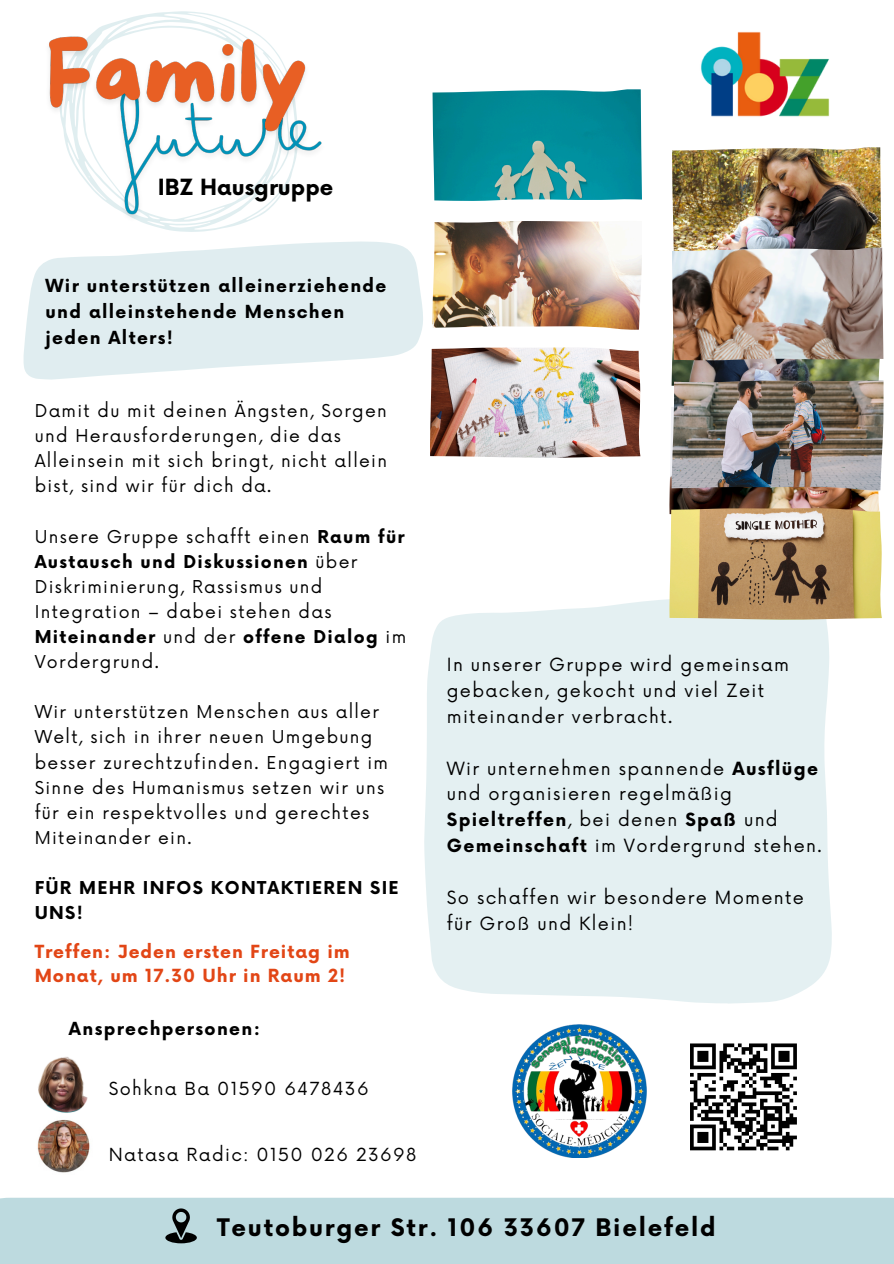
<style>
.page{position:relative;width:894px;height:1264px;background:#fff}
.page>*{position:absolute;margin:0;border:0;box-sizing:border-box;transform-origin:0 0}
.t1{font:700 23.55px "Now";letter-spacing:.075em;color:#000}
.t2{font:700 21.75px "Now";color:#000}
.t3{font:17.7px/25.8px "Now";letter-spacing:.075em;color:#000}
.t4{font:700 17.55px/25.8px "Now";letter-spacing:.075em;color:#000}
.t5{font:700 17.55px/23.7px "Now";letter-spacing:.055em;color:#e24616}
.t6{font:17.55px "Now";letter-spacing:.075em;color:#000}
.t7{font:17.25px/25px "Now";letter-spacing:.075em;color:#000}
.t8{font:700 17.25px/25px "Now";letter-spacing:.075em;color:#000}
.s1{font-weight:700}
</style>
<div class="page">
<img style="left:701px;top:32px;width:129px;height:85px">
<img style="left:38px;top:1057px;width:49px;height:56px">
<div style="left:0;top:1197px;width:893px;height:66px;background:#bddadf"></div>
<svg style="left:165px;top:1208px;width:32px;height:35px"></svg>
<div style="left:424px;top:599px;width:407px;height:404px;background:#e4f0f2"></div>
<img style="left:672px;top:147px;width:209px;height:101px">
<img style="left:671px;top:360px;width:209px;height:20px">
<img style="left:669px;top:462px;width:210px;height:45px">
<img style="left:672px;top:248px;width:211px;height:112px">
<img style="left:671px;top:380px;width:211px;height:110px">
<img style="left:669px;top:507px;width:212px;height:112px">
<svg style="left:23px;top:241px;width:400px;height:138px;fill:#e0edf0"></svg>
<svg style="left:66px;top:11px;width:170px;height:193px"></svg>
<img style="left:513px;top:1024px;width:133px;height:133px">
<svg style="left:690px;top:1043px;width:107px;height:108px"></svg>
<img style="left:432px;top:89px;width:209px;height:112px">
<img style="left:432px;top:221px;width:209px;height:109px">
<img style="left:430px;top:347px;width:210px;height:111px">
<img style="left:37px;top:1119px;width:53px;height:54px">
<img style="left:109px;top:141px;width:213px;height:91px">
<img style="left:49px;top:23px;width:267px;height:122px">
<p class="t2" style="left:158px;top:175px;width:177px">IBZ Hausgruppe</p>
<p class="t4" style="left:45px;top:274px;width:342px">Wir unterstützen alleinerziehende und alleinstehende Menschen jeden Alters!</p>
<p class="t7" style="left:35px;top:399px;width:354px">Damit du mit deinen Ängsten, Sorgen und Herausforderungen, die das Alleinsein mit sich bringt, nicht allein bist, sind wir für dich da.</p>
<p class="t7" style="left:35px;top:525px;width:373px">Unsere Gruppe schafft einen <span class="s1">Raum für<br>Austausch und Diskussionen</span> über<br>Diskriminierung, Rassismus und<br>Integration – dabei stehen das<br><span class="s1">Miteinander</span> und der <span class="s1">offene Dialog</span> im<br>Vordergrund.</p>
<p class="t7" style="left:35px;top:700px;width:355px">Wir unterstützen Menschen aus aller Welt, sich in ihrer neuen Umgebung besser zurechtzufinden. Engagiert im Sinne des Humanismus setzen wir uns für ein respektvolles und gerechtes Miteinander ein.</p>
<p class="t8" style="left:35px;top:876px;width:365px">FÜR MEHR INFOS KONTAKTIEREN SIE<br>UNS!</p>
<p class="t5" style="left:35px;top:940px;width:316px">Treffen: Jeden ersten Freitag im<br>Monat, um 17.30 Uhr in Raum 2!</p>
<p class="t4" style="left:69px;top:1017px;width:192px">Ansprechpersonen:</p>
<p class="t6" style="left:109px;top:1079px;width:261px">Sohkna Ba 01590 6478436</p>
<p class="t6" style="left:109px;top:1144px;width:309px">Natasa Radic: 0150 026 23698</p>
<p class="t3" style="left:446px;top:652px;width:343px">In unserer Gruppe wird gemeinsam gebacken, gekocht und viel Zeit miteinander verbracht.</p>
<h4 class="t3" style="left:446px;top:756px;width:376px">Wir unternehmen spannende <span class="s1">Ausflüge </span>und organisieren regelmäßig <span class="s1">Spieltreffen</span>, bei denen <span class="s1">Spaß</span> und <span class="s1">Gemeinschaft</span> im Vordergrund stehen.</h4>
<p class="t3" style="left:446px;top:885px;width:358px">So schaffen wir besondere Momente für Groß und Klein!</p>
<p class="t1" style="left:217px;top:1214px;width:500px">Teutoburger Str. 106 33607 Bielefeld</p>
</div>
